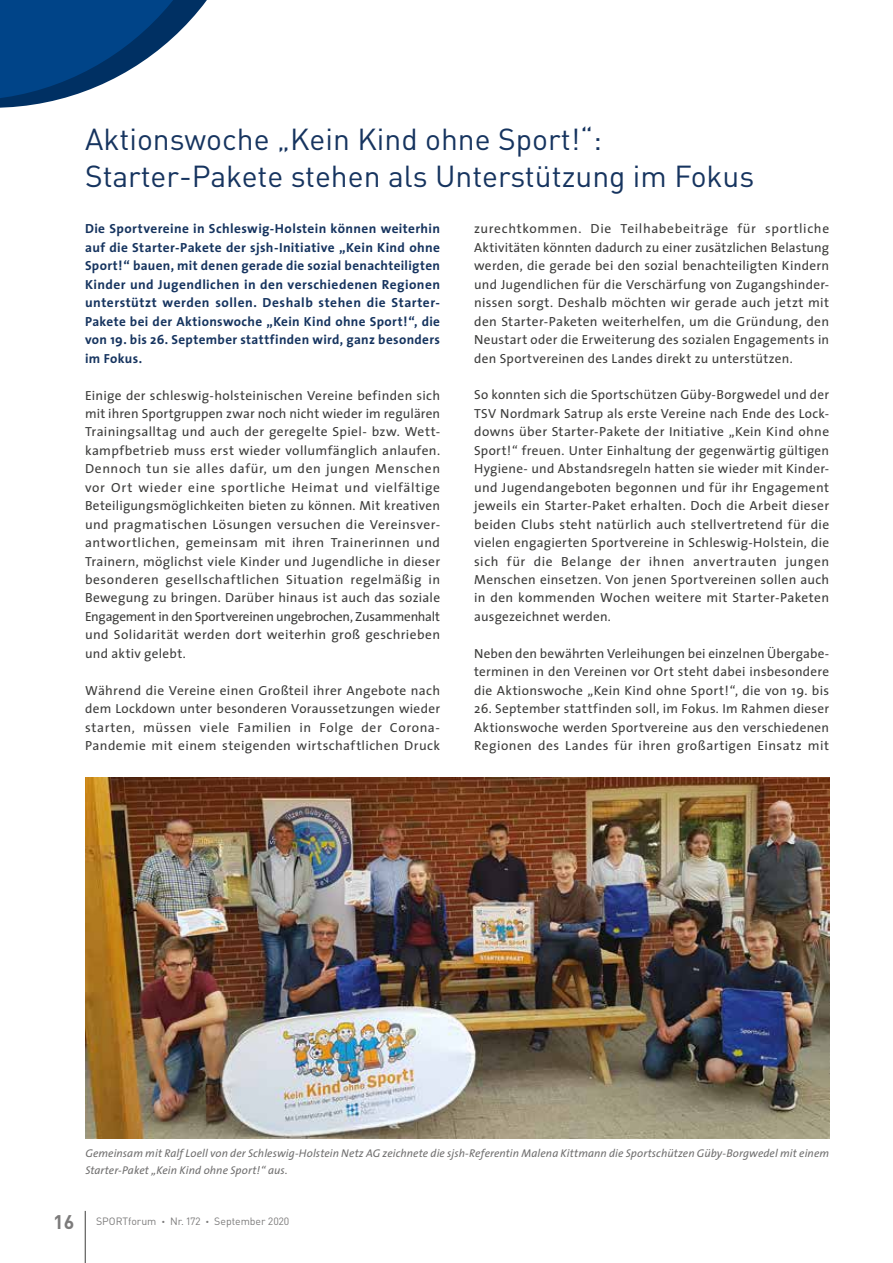
<style>
.page{position:relative;width:893px;height:1263px;background:#fff}
.page>*{position:absolute;margin:0;border:0;box-sizing:border-box;transform-origin:0 0}
.t1{font:30px/36px "DINOT";color:#16345f}
.t2{font:13.2px/18.5px "The Sans";letter-spacing:.025em;color:#3c3c3b;text-align:justify}
.t3{font:700 13.2px/18.5px "The Sans";letter-spacing:.025em;color:#16345f;text-align:justify}
.t4{font:italic 11.25px/16.5px "The Sans";letter-spacing:.005em;color:#706f6f}
.t5{font:10.5px "DINOT";color:#7c7b7b}
.s1{font-weight:700;font-size:19.5px}
.s2{font-weight:900}
</style>
<div class="page">
<hr style="left:85px;top:1211px;width:1px;height:52px;background:#3c3c3b">
<svg style="left:0;top:0;width:207px;height:108px"></svg>
<img style="left:85px;top:778px;width:744px;height:360px">
<h1 class="t1" style="left:85px;top:120px;width:671px">Aktionswoche „Kein Kind ohne Sport!“:<br>Starter-Pakete stehen als Unterstützung im Fokus</h1>
<p class="t3" style="left:85px;top:219px;width:357px">Die Sportvereine in Schleswig-Holstein können weiterhin auf die Starter-Pakete der sjsh-Initiative „Kein Kind ohne Sport!“ bauen, mit denen gerade die sozial benachteiligten Kinder und Jugendlichen in den verschiedenen Regionen unterstützt werden sollen. Deshalb stehen die Starter-Pakete bei der Aktionswoche „Kein Kind ohne Sport!“, die von 19. bis 26. September stattfinden wird, ganz besonders im Fokus.</p>
<p class="t2" style="left:85px;top:385px;width:357px">Einige der schleswig-holsteinischen Vereine befinden sich mit ihren Sportgruppen zwar noch nicht wieder im regulären Trainingsalltag und auch der geregelte Spiel- bzw. Wett&shy;kampfbetrieb muss erst wieder vollumfänglich anlaufen.<br>Dennoch tun sie alles dafür, um den jungen Menschen vor Ort wieder eine sportliche Heimat und vielfältige Beteiligungsmöglichkeiten bieten zu können. Mit kreativen und pragmatischen Lösungen versuchen die Vereinsver&shy;antwortlichen, gemeinsam mit ihren Trainerinnen und Trainern, möglichst viele Kinder und Jugendliche in dieser besonderen gesellschaftlichen Situation regelmäßig in Bewegung zu bringen. Darüber hinaus ist auch das soziale Engagement in den Sportvereinen ungebrochen, Zusammenhalt und Solidarität werden dort weiterhin groß geschrieben und aktiv gelebt.</p>
<p class="t2" style="left:85px;top:681px;width:357px">Während die Vereine einen Großteil ihrer Angebote nach dem Lockdown unter besonderen Voraussetzungen wieder starten, müssen viele Familien in Folge der Corona-Pandemie mit einem steigenden wirtschaftlichen Druck</p>
<p class="t2" style="left:474px;top:219px;width:357px">zurechtkommen. Die Teilhabebeiträge für sportliche Aktivitäten könnten dadurch zu einer zusätzlichen Belastung werden, die gerade bei den sozial benachteiligten Kindern und Jugendlichen für die Verschärfung von Zugangshinder&shy;nissen sorgt. Deshalb möchten wir gerade auch jetzt mit den Starter-Paketen weiterhelfen, um die Gründung, den Neustart oder die Erweiterung des sozialen Engagements in den Sportvereinen des Landes direkt zu unterstützen.</p>
<p class="t2" style="left:474px;top:385px;width:357px">So konnten sich die Sportschützen Güby-Borgwedel und der TSV Nordmark Satrup als erste Vereine nach Ende des Lock&shy;downs über Starter-Pakete der Initiative „Kein Kind ohne Sport!“ freuen. Unter Einhaltung der gegenwärtig gültigen Hygiene- und Abstandsregeln hatten sie wieder mit Kinder&shy;und Jugendangeboten begonnen und für ihr Engagement jeweils ein Starter-Paket erhalten. Doch die Arbeit dieser beiden Clubs steht natürlich auch stellvertretend für die vielen engagierten Sportvereine in Schleswig-Holstein, die sich für die Belange der ihnen anvertrauten jungen Menschen einsetzen. Von jenen Sportvereinen sollen auch in den kommenden Wochen weitere mit Starter-Paketen ausgezeichnet werden.</p>
<p class="t2" style="left:474px;top:644px;width:357px">Neben den bewährten Verleihungen bei einzelnen Übergabe&shy;terminen in den Vereinen vor Ort steht dabei insbesondere die Aktionswoche „Kein Kind ohne Sport!“, die von 19. bis</p>
<p class="t2" style="left:474px;top:699px;width:357px">26. September stattfinden soll, im Fokus. Im Rahmen dieser Aktionswoche werden Sportvereine aus den verschiedenen Regionen des Landes für ihren großartigen Einsatz mit</p>
<p class="t4" style="left:85px;top:1145px;width:745px">Gemeinsam mit Ralf Loell von der Schleswig-Holstein Netz AG zeichnete die sjsh-Referentin Malena Kittmann die Sportschützen Güby-Borgwedel mit einem<br>Starter-Paket „Kein Kind ohne Sport!“ aus.</p>
<p class="t5" style="left:53px;top:1214px;width:238px"><span class="s1">16</span> SPORTforum <span class="s2">·</span> Nr. 172 <span class="s2">·</span> September 2020</p>
</div>
